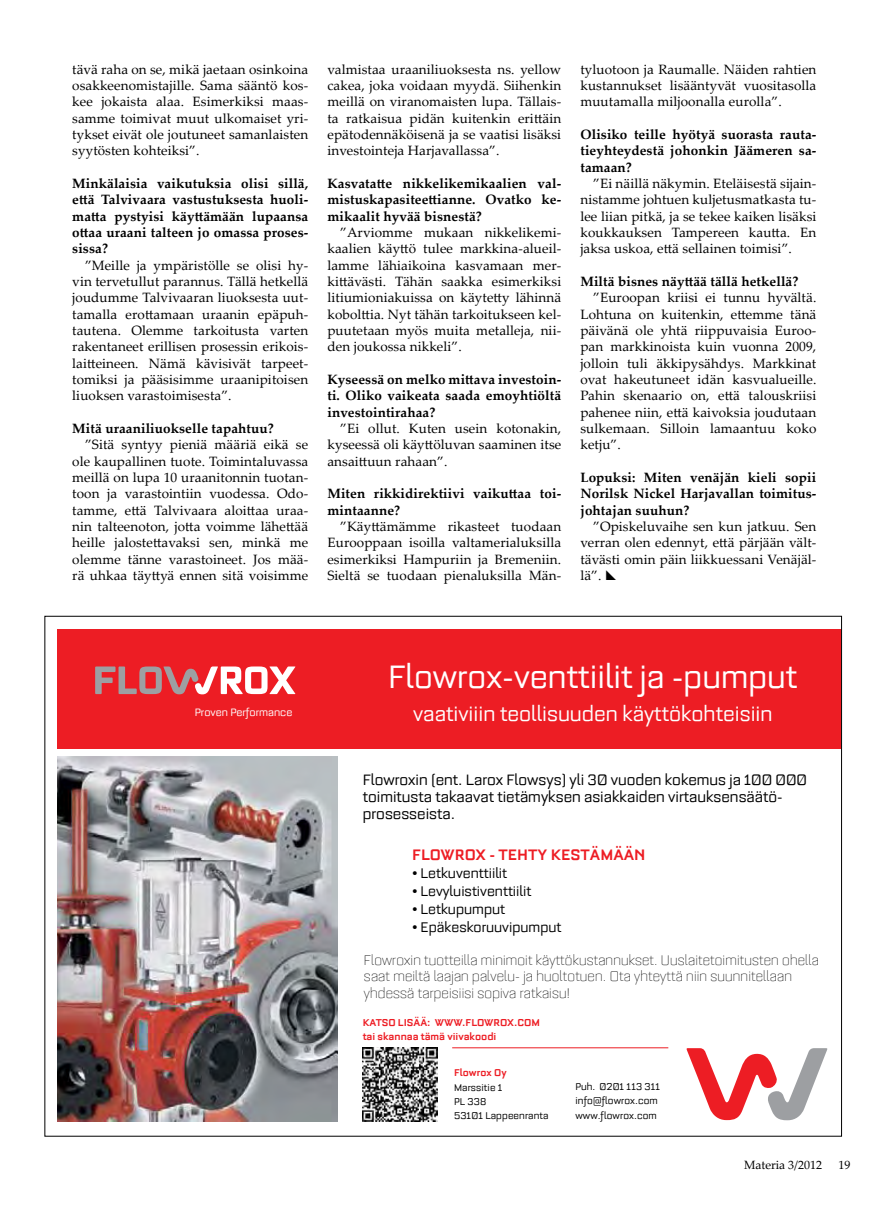
<style>
.page{position:relative;width:893px;height:1221px;background:#fff}
.page>*{position:absolute;margin:0;border:0;box-sizing:border-box;transform-origin:0 0}
.t1{font:500 39.45px "Bourgeois";color:#fff}
.t2{font:500 25.35px "Bourgeois";color:#fff}
.t3{font:700 18.45px "Bourgeois";color:#ed1d24}
.t4{font:500 18.3px/17px "Bourgeois";color:#000}
.t5{font:300 16.95px/16.4px "Bourgeois";letter-spacing:.01em;color:#000}
.t6{font:500 16.95px "Bourgeois";color:#000}
.t7{font:13.5px/16.4px "Palatino Linotype";letter-spacing:.005em;color:#000;text-align:justify}
.t8{font:700 13.5px/16.4px "Palatino Linotype";letter-spacing:.005em;color:#000;text-align:justify}
.t9{font:500 13.05px "Bourgeois";color:#fff}
.t10{font:700 12.15px/14.5px "Bourgeois";color:#ed1d24}
.t11{font:500 12px/14.4px "Bourgeois";letter-spacing:.01em;color:#000}
.t12{font:12px "Palatino Linotype";color:#000}
.t13{font:700 12px "Bourgeois";letter-spacing:.01em;color:#ed1d24}
</style>
<div class="page">
<div style="left:57px;top:629px;width:784px;height:119px;background:#ed1d24"></div>
<svg style="left:95px;top:666px;width:200px;height:28px"></svg>
<svg style="left:686px;top:1048px;width:142px;height:72px"></svg>
<hr style="left:452px;top:1047px;width:216px;height:1px;background:#ed1d24">
<img style="left:57px;top:756px;width:281px;height:364px">
<img style="left:363px;top:1047px;width:74px;height:74px">
<p class="t7" style="left:72px;top:60px;width:238px">tävä raha on se, mikä jaetaan osinkoina osakkeenomistajille. Sama sääntö kos&shy;kee jokaista alaa. Esimerkiksi maas&shy;samme toimivat muut ulkomaiset yri&shy;tykset eivät ole joutuneet samanlaisten syytösten kohteiksi”.</p>
<p class="t8" style="left:72px;top:175px;width:238px">Minkälaisia vaikutuksia olisi sillä, että Talvivaara vastustuksesta huoli&shy;matta pystyisi käyttämään lupaansa ottaa uraani talteen jo omassa proses&shy;sissa?</p>
<p class="t7" style="left:72px;top:256px;width:238px;text-indent:13px">”Meille ja ympäristölle se olisi hy&shy;vin tervetullut parannus. Tällä hetkellä joudumme Talvivaaran liuoksesta uut&shy;tamalla erottamaan uraanin epäpuh&shy;tautena. Olemme tarkoitusta varten rakentaneet erillisen prosessin erikois&shy;laitteineen. Nämä kävisivät tarpeet&shy;tomiksi ja pääsisimme uraanipitoisen liuoksen varastoimisesta”.</p>
<p class="t8" style="left:72px;top:419px;width:203px">Mitä uraaniliuokselle tapahtuu?</p>
<p class="t7" style="left:72px;top:436px;width:238px;text-indent:13px">”Sitä syntyy pieniä määriä eikä se ole kaupallinen tuote. Toimintaluvassa meillä on lupa 10 uraanitonnin tuotan&shy;toon ja varastointiin vuodessa. Odo&shy;tamme, että Talvivaara aloittaa uraa&shy;nin talteenoton, jotta voimme lähettää heille jalostettavaksi sen, minkä me olemme tänne varastoineet. Jos mää&shy;rä uhkaa täyttyä ennen sitä voisimme</p>
<p class="t7" style="left:327px;top:60px;width:235px">valmistaa uraaniliuoksesta ns. yellow cakea, joka voidaan myydä. Siihenkin meillä on viranomaisten lupa. Tällais&shy;ta ratkaisua pidän kuitenkin erittäin epätodennäköisenä ja se vaatisi lisäksi investointeja Harjavallassa”.</p>
<p class="t8" style="left:327px;top:175px;width:235px">Kasvatatte nikkelikemikaalien val&shy;mistuskapasiteettianne. Ovatko ke&shy;mikaalit hyvää bisnestä?</p>
<p class="t7" style="left:327px;top:224px;width:235px;text-indent:13px">”Arviomme mukaan nikkelikemi&shy;kaalien käyttö tulee markkina-alueil&shy;lamme lähiaikoina kasvamaan mer&shy;kittävästi. Tähän saakka esimerkiksi litiumioniakuissa on käytetty lähinnä kobolttia. Nyt tähän tarkoitukseen kel&shy;puutetaan myös muita metalleja, nii&shy;den joukossa nikkeli”.</p>
<p class="t8" style="left:327px;top:371px;width:235px">Kyseessä on melko mittava investoin&shy;ti. Oliko vaikeata saada emoyhtiöltä investointirahaa?</p>
<p class="t7" style="left:327px;top:419px;width:235px;text-indent:13px">”Ei ollut. Kuten usein kotonakin, kyseessä oli käyttöluvan saaminen itse ansaittuun rahaan”.</p>
<p class="t8" style="left:327px;top:485px;width:235px">Miten rikkidirektiivi vaikuttaa toi&shy;mintaanne?</p>
<p class="t7" style="left:327px;top:517px;width:235px;text-indent:13px">”Käyttämämme rikasteet tuodaan Eurooppaan isoilla valtamerialuksilla esimerkiksi Hampuriin ja Bremeniin.<br>Sieltä se tuodaan pienaluksilla Män-</p>
<p class="t7" style="left:580px;top:60px;width:237px">tyluotoon ja Raumalle. Näiden rahtien kustannukset lisääntyvät vuositasolla muutamalla miljoonalla eurolla”.</p>
<p class="t8" style="left:580px;top:126px;width:238px">Olisiko teille hyötyä suorasta rauta&shy;tieyhteydestä johonkin Jäämeren sa&shy;tamaan?</p>
<p class="t7" style="left:580px;top:175px;width:238px;text-indent:13px">”Ei näillä näkymin. Eteläisestä sijain&shy;nistamme johtuen kuljetusmatkasta tu&shy;lee liian pitkä, ja se tekee kaiken lisäksi koukkauksen Tampereen kautta. En jaksa uskoa, että sellainen toimisi”.</p>
<p class="t8" style="left:580px;top:273px;width:220px">Miltä bisnes näyttää tällä hetkellä?</p>
<p class="t7" style="left:580px;top:289px;width:238px;text-indent:13px">”Euroopan kriisi ei tunnu hyvältä.<br>Lohtuna on kuitenkin, ettemme tänä päivänä ole yhtä riippuvaisia Euroo&shy;pan markkinoista kuin vuonna 2009, jolloin tuli äkkipysähdys. Markkinat ovat hakeutuneet idän kasvualueille.<br>Pahin skenaario on, että talouskriisi pahenee niin, että kaivoksia joudutaan sulkemaan. Silloin lamaantuu koko ketju”.</p>
<p class="t8" style="left:580px;top:469px;width:238px">Lopuksi: Miten venäjän kieli sopii Norilsk Nickel Harjavallan toimitus&shy;johtajan suuhun?</p>
<p class="t7" style="left:580px;top:517px;width:238px;text-indent:13px">”Opiskeluvaihe sen kun jatkuu. Sen verran olen edennyt, että pärjään vält&shy;tävästi omin päin liikkuessani Venäjäl&shy;lä”.</p>
<p class="t9" style="left:195px;top:706px;width:99px">Proven Performance</p>
<h1 class="t1" style="left:388px;top:656px;width:411px">Flowrox-venttiilit ja -pumput</h1>
<h2 class="t2" style="left:413px;top:701px;width:361px">vaativiiin teollisuuden käyttökohteisiin</h2>
<h3 class="t4" style="left:363px;top:771px;width:446px">Flowroxin (ent. Larox Flowsys) yli 30 vuoden kokemus ja 100 000 toimitusta takaavat tietämyksen asiakkaiden virtauksensäätö&shy;prosesseista.</h3>
<h3 class="t3" style="left:412px;top:845px;width:235px">FLOWROX - TEHTY KESTÄMÄÄN</h3>
<p class="t6" style="left:412px;top:864px;width:97px">• Letkuventtiilit</p>
<p class="t6" style="left:412px;top:882px;width:121px">• Levyluistiventtiilit</p>
<p class="t6" style="left:412px;top:900px;width:95px">• Letkupumput</p>
<p class="t6" style="left:412px;top:918px;width:151px">• Epäkeskoruuvipumput</p>
<p class="t5" style="left:364px;top:952px;width:456px">Flowroxin tuotteilla minimoit käyttökustannukset. Uuslaitetoimitusten ohella saat meiltä laajan palvelu- ja huoltotuen. Ota yhteyttä niin suunnitellaan yhdessä tarpeisiisi sopiva ratkaisu!</p>
<p class="t10" style="left:363px;top:1014px;width:179px">KATSO LISÄÄ: WWW.FLOWROX.COM tai skannaa tämä viivakoodi</p>
<p class="t13" style="left:454px;top:1066px;width:54px">Flowrox Oy</p>
<p class="t11" style="left:454px;top:1080px;width:96px">Marssitie 1<br>PL 338<br>53101 Lappeenranta</p>
<p class="t11" style="left:575px;top:1079px;width:86px">Puh. 0201 113 311 info@flowrox.com www.flowrox.com</p>
<p class="t12" style="left:744px;top:1155px;width:80px">Materia 3/2012</p>
<p class="t12" style="left:838px;top:1155px;width:13px">19</p>
</div>
